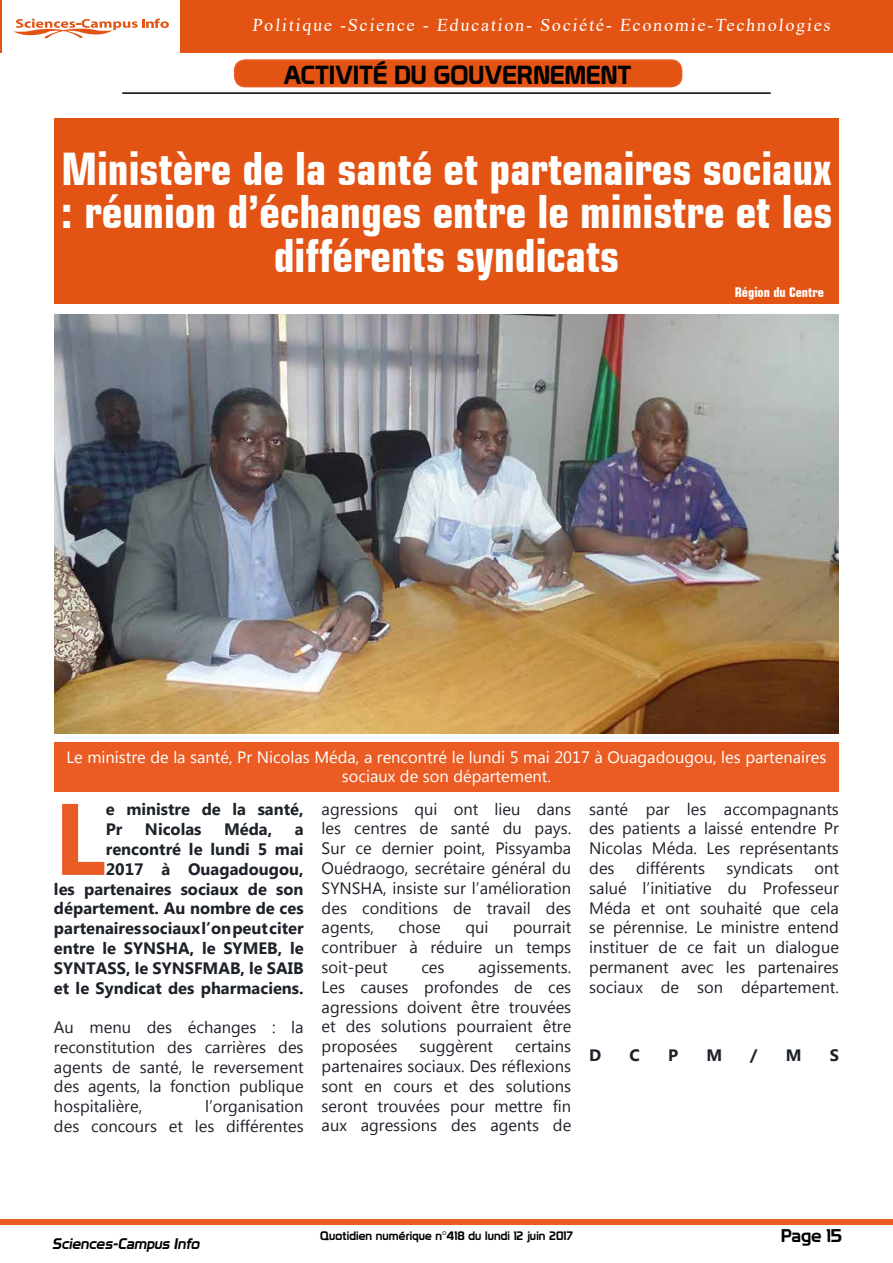
<style>
.page{position:relative;width:893px;height:1263px;background:#fff}
.page>*{position:absolute;margin:0;border:0;box-sizing:border-box;transform-origin:0 0}
.t1{font:700 101.4px "Myanmar Text";color:#ea5c24}
.t2{font:700 condensed 45px/43.5px "Square 721 BT";color:#fff;text-align:center}
.t3{font:25.5px "Prototype";color:#000}
.t4{font:18px "Times New Roman";color:#fff}
.t5{font:18px "Prototype";color:#000}
.t6{font:16.5px/19.8px "Myanmar Text";color:#1d2129;text-align:justify}
.t7{font:700 16.5px/19.8px "Myanmar Text";color:#1d2129}
.t8{font:16.5px/19.8px "Myanmar Text";color:#fff;text-align:center}
.t9{font:italic 15px "Prototype";color:#000}
.t10{font:700 condensed 13.5px "Square 721 BT";color:#fff}
.t11{font:12px "Prototype";letter-spacing:.01em;color:#000}
</style>
<div class="page">
<div style="left:0;top:1219px;width:893px;height:6px;background:#ea5c24"></div>
<hr style="left:0;top:0;width:1px;height:53px;background:#e35414">
<svg style="left:14px;top:19px;width:155px;height:19px"></svg>
<div style="left:181px;top:0;width:712px;height:53px;background:#e35414"></div>
<hr style="left:122px;top:92px;width:649px;height:2px;background:#000">
<div style="left:235px;top:60px;width:447px;height:27px;background:#e35414;border-radius:10px"></div>
<div style="left:234px;top:59px;width:448px;height:28px;border:2px solid #ea5c24;border-radius:10px"></div>
<div style="left:54px;top:118px;width:785px;height:186px;background:#e35414"></div>
<img style="left:54px;top:314px;width:785px;height:419px">
<div style="left:54px;top:742px;width:785px;height:50px;background:#ea5c24"></div>
<p class="t4" style="left:252px;top:12px;width:582px">Politique -Science - Education- Société- Economie-Technologies</p>
<h3 class="t3" style="left:283px;top:59px;width:350px">ACTIVITÉ DU GOUVERNEMENT</h3>
<h2 class="t2" style="left:61px;top:146px;width:773px">Ministère de la santé et partenaires sociaux : réunion d’échanges entre le ministre et les différents syndicats</h2>
<p class="t10" style="left:735px;top:284px;width:91px">Région du Centre</p>
<p class="t8" style="left:67px;top:747px;width:761px">Le ministre de la santé, Pr Nicolas Méda, a rencontré le lundi 5 mai 2017 à Ouagadougou, les partenaires sociaux de son département.</p>
<h1 class="t1" style="left:54px;top:780px;width:53px">L</h1>
<p class="t7" style="left:106px;top:800px;width:199px">e ministre de la santé,<br>Pr</p>
<p class="t7" style="left:145px;top:820px;width:58px">Nicolas</p>
<p class="t7" style="left:224px;top:820px;width:50px">Méda,</p>
<p class="t7" style="left:54px;top:820px;width:251px;text-align:right">a<br>rencontré le lundi 5 mai<br>2017 à Ouagadougou,<br>les partenaires sociaux de son département. Au nombre de ces partenaires sociaux l’on peut citer entre le SYNSHA, le SYMEB, le<br>SYNTASS, le SYNSFMAB, le SAIB et le Syndicat des pharmaciens.</p>
<p class="t6" style="left:54px;top:1017px;width:251px">Au menu des échanges : la reconstitution des carrières des agents de santé, le reversement des agents, la fonction publique hospitalière,</p>
<p class="t6" style="left:54px;top:1096px;width:251px;text-align:right">l’organisation<br>des concours et les différentes</p>
<p class="t6" style="left:322px;top:799px;width:251px">agressions qui ont lieu dans les centres de santé du pays.<br>Sur ce dernier point, Pissyamba Ouédraogo, secrétaire général du SYNSHA, insiste sur l’amélioration des conditions de travail des agents,</p>
<p class="t6" style="left:399px;top:918px;width:44px">chose</p>
<p class="t6" style="left:465px;top:918px;width:25px">qui</p>
<p class="t6" style="left:322px;top:918px;width:251px;text-indent:191px">pourrait contribuer à réduire un temps soit-peut</p>
<p class="t6" style="left:322px;top:957px;width:251px;text-indent:157px">agissements.<br>Les causes profondes de ces agressions doivent être trouvées et des solutions pourraient être proposées</p>
<p class="t6" style="left:421px;top:957px;width:25px">ces</p>
<p class="t6" style="left:419px;top:1036px;width:75px">suggèrent</p>
<p class="t6" style="left:322px;top:1036px;width:251px;text-indent:193px">certains partenaires sociaux. Des réflexions sont en cours et des solutions seront trouvées pour mettre fin aux agressions des agents de</p>
<p class="t6" style="left:589px;top:799px;width:251px">santé par les accompagnants des patients a laissé entendre Pr Nicolas Méda. Les représentants des</p>
<p class="t6" style="left:636px;top:858px;width:70px">différents</p>
<p class="t6" style="left:726px;top:858px;width:68px">syndicats</p>
<p class="t6" style="left:589px;top:858px;width:251px;text-indent:225px">ont salué l’initiative du Professeur Méda et ont souhaité que cela se pérennise. Le ministre entend instituer de ce fait un dialogue permanent avec les partenaires sociaux de son département.</p>
<p class="t7" style="left:589px;top:1045px;width:14px">D</p>
<p class="t7" style="left:630px;top:1045px;width:12px">C</p>
<p class="t7" style="left:668px;top:1045px;width:12px">P</p>
<p class="t7" style="left:706px;top:1045px;width:17px">M</p>
<p class="t7" style="left:750px;top:1045px;width:9px">/</p>
<p class="t7" style="left:786px;top:1045px;width:17px">M</p>
<p class="t7" style="left:830px;top:1045px;width:11px">S</p>
<p class="t9" style="left:52px;top:1234px;width:152px">Sciences-Campus Info</p>
<p class="t5" style="left:781px;top:1225px;width:62px">Page 15</p>
<p class="t11" style="left:320px;top:1228px;width:254px">Quotidien numérique n°418 du lundi 12 juin 2017</p>
</div>
